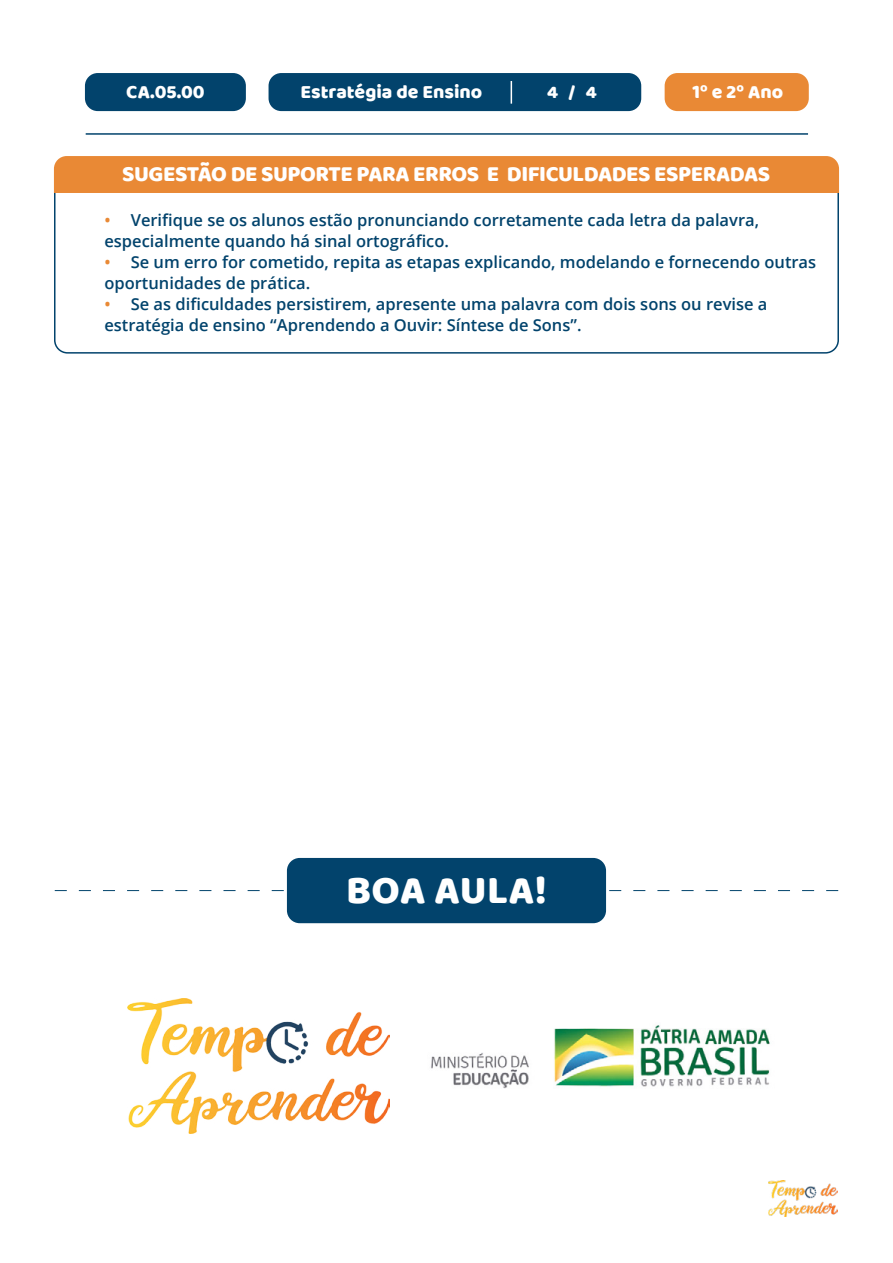
<style>
.page{position:relative;width:893px;height:1263px;background:#fff}
.page>*{position:absolute;margin:0;border:0;box-sizing:border-box;transform-origin:0 0}
.Boa_Aula{font:40.5px "Baloo";letter-spacing:.01em;color:#fff}
.Extras{font:22.5px "Baloo";letter-spacing:-.02em;color:#fff}
.cabeçalho{font:19.5px "Baloo";color:#fff}
.página{font:18px "Baloo";color:#fff}
.t1{font:600 16.5px/21px "Open Sans";color:#02436c}
.s1{color:#e98935}
</style>
<div class="page">
<img style="left:768px;top:1180px;width:69px;height:36px">
<div style="left:85px;top:73px;width:161px;height:38px;background:#02436c;border-radius:13px"></div>
<div style="left:269px;top:73px;width:372px;height:38px;background:#02436c;border-radius:13px"></div>
<div style="left:665px;top:73px;width:144px;height:38px;background:#e98935;border-radius:13px"></div>
<hr style="left:86px;top:133px;width:722px;height:2px;background:#02436c">
<svg style="left:511px;top:81px;width:1px;height:23px"></svg>
<svg style="left:55px;top:890px;width:783px;height:1px"></svg>
<div style="left:287px;top:858px;width:319px;height:65px;background:#02436c;border-radius:13px"></div>
<img style="left:431px;top:1025px;width:339px;height:64px">
<img style="left:128px;top:998px;width:261px;height:136px">
<svg style="left:53px;top:189px;width:787px;height:165px"></svg>
<div style="left:54px;top:156px;width:785px;height:37px;background:#e98935"></div>
<p class="cabeçalho" style="left:126px;top:80px;width:80px">CA.05.00</p>
<p class="cabeçalho" style="left:301px;top:80px;width:183px">Estratégia de Ensino</p>
<p class="página" style="left:547px;top:81px;width:51px">4 / 4</p>
<p class="cabeçalho" style="left:692px;top:80px;width:92px">1º e 2º Ano</p>
<p class="Extras" style="left:122px;top:160px;width:650px">SUGESTÃO DE SUPORTE PARA ERROS E DIFICULDADES ESPERADAS</p>
<p class="t1" style="left:104px;top:209px;width:656px"><span class="s1">•</span> Verifique se os alunos estão pronunciando corretamente cada letra da palavra, especialmente quando há sinal ortográfico.</p>
<p class="t1" style="left:104px;top:251px;width:713px"><span class="s1">•</span> Se um erro for cometido, repita as etapas explicando, modelando e fornecendo outras oportunidades de prática.</p>
<p class="t1" style="left:104px;top:293px;width:665px"><span class="s1">•</span> Se as dificuldades persistirem, apresente uma palavra com dois sons ou revise a estratégia de ensino “Aprendendo a Ouvir: Síntese de Sons”.</p>
<p class="Boa_Aula" style="left:346px;top:865px;width:202px">BOA AULA!</p>
</div>
